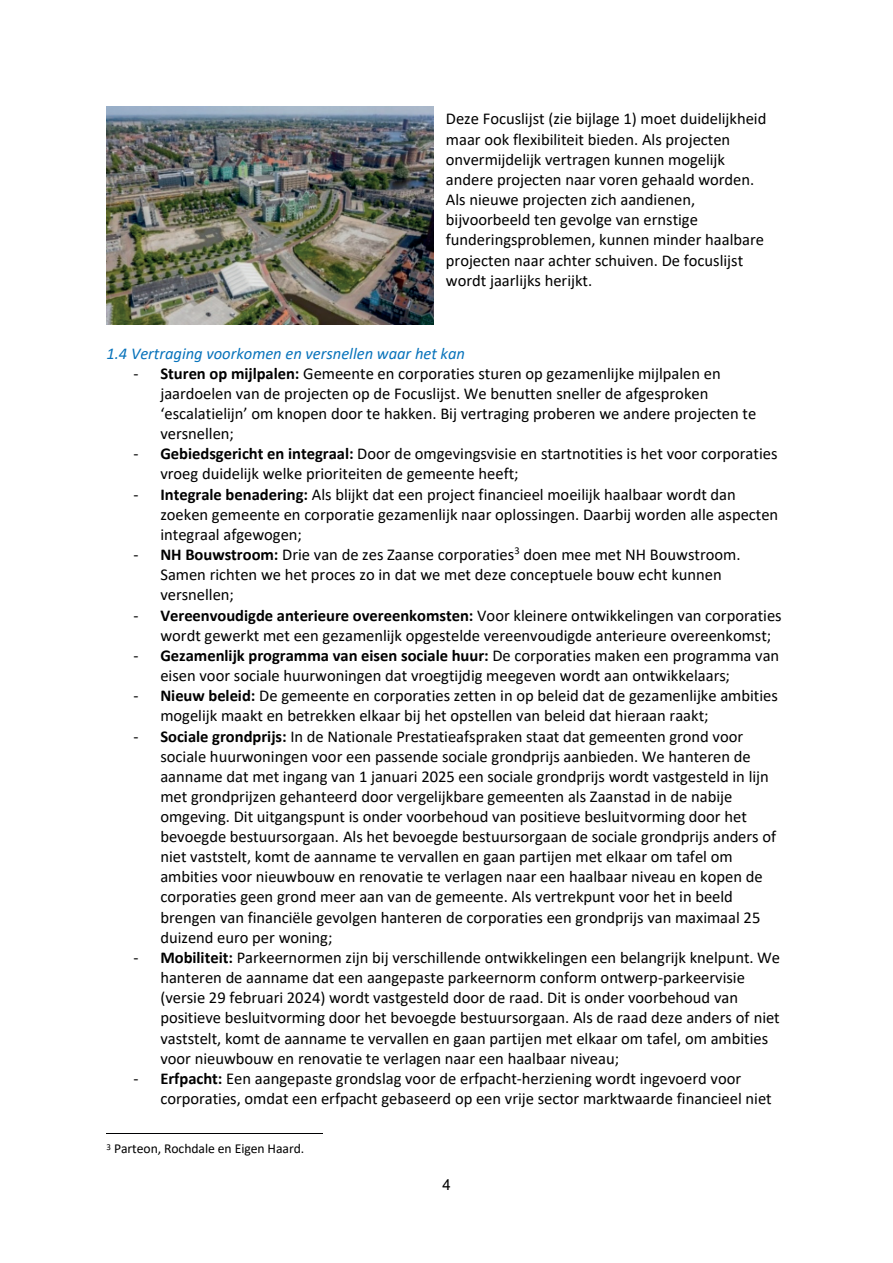
<style>
.page{position:relative;width:893px;height:1263px;background:#fff}
.page>*{position:absolute;margin:0;border:0;box-sizing:border-box;transform-origin:0 0}
.t1{font:16.5px/20.1px "Calibri";color:#000001}
.t2{font:italic 16.5px "Calibri";color:#0873bb}
.t3{font:15.15px "Arial";color:#000001}
.t4{font:13.65px "Calibri";letter-spacing:-.005em;color:#000001}
.s1{font-weight:700}
</style>
<div class="page">
<hr style="left:106px;top:1133px;width:216px;height:1px;background:#000001">
<img style="left:106px;top:106px;width:328px;height:219px">
<p class="t1" style="left:446px;top:109px;width:322px">Deze Focuslijst (zie bijlage 1) moet duidelijkheid maar ook flexibiliteit bieden. Als projecten onvermijdelijk vertragen kunnen mogelijk andere projecten naar voren gehaald worden.<br>Als nieuwe projecten zich aandienen, bijvoorbeeld ten gevolge van ernstige funderingsproblemen, kunnen minder haalbare projecten naar achter schuiven. De focuslijst wordt jaarlijks herijkt.</p>
<p class="t2" style="left:106px;top:342px;width:360px">1.4 Vertraging voorkomen en versnellen waar het kan</p>
<p class="t1" style="left:160px;top:363px;width:597px;text-indent:-27px">- <span class="s1">Sturen op mijlpalen:</span> Gemeente en corporaties sturen op gezamenlijke mijlpalen en jaardoelen van de projecten op de Focuslijst. We benutten sneller de afgesproken ‘escalatielijn’ om knopen door te hakken. Bij vertraging proberen we andere projecten te versnellen;</p>
<p class="t1" style="left:160px;top:443px;width:619px;text-indent:-27px">- <span class="s1">Gebiedsgericht en integraal:</span> Door de omgevingsvisie en startnotities is het voor corporaties vroeg duidelijk welke prioriteiten de gemeente heeft;</p>
<p class="t1" style="left:160px;top:484px;width:619px;text-indent:-27px">- <span class="s1">Integrale benadering:</span> Als blijkt dat een project financieel moeilijk haalbaar wordt dan zoeken gemeente en corporatie gezamenlijk naar oplossingen. Daarbij worden alle aspecten integraal afgewogen;</p>
<p class="t1" style="left:160px;top:544px;width:582px;text-indent:-27px">- <span class="s1">NH Bouwstroom:</span> Drie van de zes Zaanse corporaties<sup>3</sup> doen mee met NH Bouwstroom.<br>Samen richten we het proces zo in dat we met deze conceptuele bouw echt kunnen versnellen;</p>
<p class="t1" style="left:160px;top:605px;width:623px;text-indent:-27px">- <span class="s1">Vereenvoudigde anterieure overeenkomsten:</span> Voor kleinere ontwikkelingen van corporaties wordt gewerkt met een gezamenlijk opgestelde vereenvoudigde anterieure overeenkomst;</p>
<p class="t1" style="left:160px;top:645px;width:620px;text-indent:-27px">- <span class="s1">Gezamenlijk programma van eisen sociale huur:</span> De corporaties maken een programma van eisen voor sociale huurwoningen dat vroegtijdig meegeven wordt aan ontwikkelaars;</p>
<p class="t1" style="left:160px;top:685px;width:619px;text-indent:-27px">- <span class="s1">Nieuw beleid:</span> De gemeente en corporaties zetten in op beleid dat de gezamenlijke ambities mogelijk maakt en betrekken elkaar bij het opstellen van beleid dat hieraan raakt;</p>
<p class="t1" style="left:160px;top:726px;width:617px;text-indent:-27px">- <span class="s1">Sociale grondprijs:</span> In de Nationale Prestatieafspraken staat dat gemeenten grond voor sociale huurwoningen voor een passende sociale grondprijs aanbieden. We hanteren de aanname dat met ingang van 1 januari 2025 een sociale grondprijs wordt vastgesteld in lijn met grondprijzen gehanteerd door vergelijkbare gemeenten als Zaanstad in de nabije omgeving. Dit uitgangspunt is onder voorbehoud van positieve besluitvorming door het bevoegde bestuursorgaan. Als het bevoegde bestuursorgaan de sociale grondprijs anders of niet vaststelt, komt de aanname te vervallen en gaan partijen met elkaar om tafel om ambities voor nieuwbouw en renovatie te verlagen naar een haalbaar niveau en kopen de corporaties geen grond meer aan van de gemeente. Als vertrekpunt voor het in beeld brengen van financiële gevolgen hanteren de corporaties een grondprijs van maximaal 25 duizend euro per woning;</p>
<p class="t1" style="left:160px;top:947px;width:621px;text-indent:-27px">- <span class="s1">Mobiliteit:</span> Parkeernormen zijn bij verschillende ontwikkelingen een belangrijk knelpunt. We hanteren de aanname dat een aangepaste parkeernorm conform ontwerp-parkeervisie (versie 29 februari 2024) wordt vastgesteld door de raad. Dit is onder voorbehoud van positieve besluitvorming door het bevoegde bestuursorgaan. Als de raad deze anders of niet vaststelt, komt de aanname te vervallen en gaan partijen met elkaar om tafel, om ambities voor nieuwbouw en renovatie te verlagen naar een haalbaar niveau;</p>
<p class="t1" style="left:160px;top:1068px;width:613px;text-indent:-27px">- <span class="s1">Erfpacht:</span> Een aangepaste grondslag voor de erfpacht-herziening wordt ingevoerd voor corporaties, omdat een erfpacht gebaseerd op een vrije sector marktwaarde financieel niet</p>
<p class="t4" style="left:106px;top:1139px;width:199px"><sup>3</sup> Parteon, Rochdale en Eigen Haard.</p>
<p class="t3" style="left:442px;top:1174px;width:10px">4</p>
</div>
